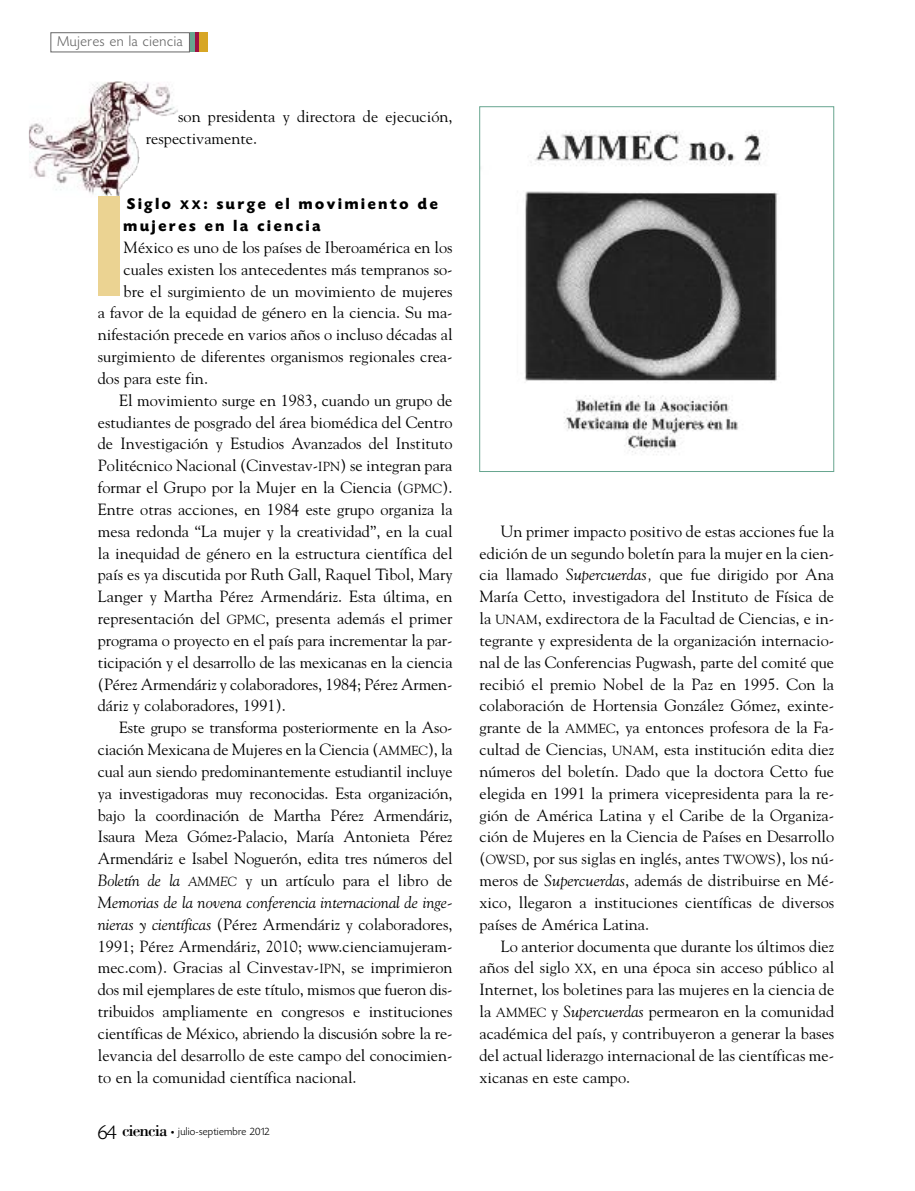
<style>
.page{position:relative;width:915px;height:1191px;background:#fff}
.page>*{position:absolute;margin:0;border:0;box-sizing:border-box;transform-origin:0 0}
.t1{font:17.25px "Bodoni";letter-spacing:-.05em;color:#000}
.t2{font:16.2px/21.9px "Goudy";color:#000;text-align:justify}
.t3{font:italic 16.2px "Goudy";color:#000}
.t4{font:700 16.2px/21.8px "Today HEF";letter-spacing:.17em;color:#000}
.t5{font:300 15px "Today HEF";letter-spacing:.045em;color:#666}
.t6{font:300 11.25px "Today HEF";letter-spacing:.025em;color:#000}
.s1{font-size:13.05px}
.s2{font-style:italic}
.s3{font-style:italic;font-size:13.05px}
.s4{font-family:"Today HEF";font-weight:300;font-size:21px}
.s5{font-family:"Officina Sans";font-weight:400;font-size:7.5px}
</style>
<div class="page">
<div style="left:50px;top:32px;width:140px;height:20px;border:1px solid #666"></div>
<div style="left:203px;top:32px;width:5px;height:20px;background:#d7a625"></div>
<hr style="left:199px;top:32px;width:4px;height:20px;background:#d7a625">
<div style="left:194px;top:32px;width:5px;height:20px;background:#9f0f42"></div>
<hr style="left:190px;top:32px;width:4px;height:20px;background:#67a58f">
<img style="left:29px;top:82px;width:149px;height:116px">
<div style="left:98px;top:196px;width:21px;height:100px;background:#ebd392"></div>
<img style="left:524px;top:130px;width:254px;height:325px">
<div style="left:479px;top:106px;width:354px;height:366px;border:1px solid #67a58f"></div>
<p class="t5" style="left:57px;top:35px;width:127px">Mujeres en la ciencia</p>
<p class="t2" style="left:146px;top:105px;width:308px;text-indent:32px">son presidenta y directora de ejecución, respectivamente.</p>
<p class="t4" style="left:124px;top:194px;width:315px">Siglo <span class="s1">XX</span>: surge el movimiento de mujeres en la ciencia</p>
<p class="t2" style="left:124px;top:236px;width:330px">México es uno de los países de Iberoamérica en los</p>
<p class="t2" style="left:124px;top:258px;width:330px">cuales existen los antecedentes más tempranos so-</p>
<p class="t2" style="left:124px;top:280px;width:330px">bre el surgimiento de un movimiento de mujeres</p>
<p class="t2" style="left:98px;top:302px;width:356px">a favor de la equidad de género en la ciencia. Su ma-</p>
<p class="t2" style="left:98px;top:324px;width:356px">nifestación precede en varios años o incluso décadas al</p>
<p class="t2" style="left:98px;top:345px;width:356px">surgimiento de diferentes organismos regionales crea-</p>
<p class="t2" style="left:98px;top:367px;width:112px">dos para este fin.</p>
<p class="t2" style="left:119px;top:389px;width:335px">El movimiento surge en 1983, cuando un grupo de</p>
<p class="t2" style="left:98px;top:411px;width:356px">estudiantes de posgrado del área biomédica del Centro</p>
<p class="t2" style="left:98px;top:433px;width:356px">de Investigación y Estudios Avanzados del Instituto</p>
<p class="t2" style="left:98px;top:455px;width:356px">Politécnico Nacional (Cinvestav-<span class="s1">IPN</span>) se integran para</p>
<p class="t2" style="left:98px;top:476px;width:356px">formar el Grupo por la Mujer en la Ciencia (<span class="s1">GPMC</span>).</p>
<p class="t2" style="left:98px;top:498px;width:356px">Entre otras acciones, en 1984 este grupo organiza la</p>
<p class="t2" style="left:98px;top:520px;width:356px">mesa redonda “La mujer y la creatividad”, en la cual</p>
<p class="t2" style="left:98px;top:542px;width:356px">la inequidad de género en la estructura científica del</p>
<p class="t2" style="left:98px;top:564px;width:356px">país es ya discutida por Ruth Gall, Raquel Tibol, Mary</p>
<p class="t2" style="left:98px;top:585px;width:356px">Langer y Martha Pérez Armendáriz. Esta última, en</p>
<p class="t2" style="left:98px;top:607px;width:356px">representación del <span class="s1">GPMC</span>, presenta además el primer</p>
<p class="t2" style="left:98px;top:629px;width:356px">programa o proyecto en el país para incrementar la par-</p>
<p class="t2" style="left:98px;top:651px;width:356px">ticipación y el desarrollo de las mexicanas en la ciencia</p>
<p class="t2" style="left:98px;top:673px;width:356px">(Pérez Armendáriz y colaboradores, 1984; Pérez Armen-</p>
<p class="t2" style="left:98px;top:695px;width:189px">dáriz y colaboradores, 1991).</p>
<p class="t2" style="left:119px;top:716px;width:335px">Este grupo se transforma posteriormente en la Aso-</p>
<p class="t2" style="left:98px;top:738px;width:356px">ciación Mexicana de Mujeres en la Ciencia (<span class="s1">AMMEC</span>), la</p>
<p class="t2" style="left:98px;top:760px;width:356px">cual aun siendo predominantemente estudiantil incluye</p>
<p class="t2" style="left:98px;top:782px;width:356px">ya investigadoras muy reconocidas. Esta organización,</p>
<p class="t2" style="left:98px;top:804px;width:356px">bajo la coordinación de Martha Pérez Armendáriz,</p>
<p class="t2" style="left:98px;top:826px;width:356px">Isaura Meza Gómez-Palacio, María Antonieta Pérez</p>
<p class="t2" style="left:98px;top:847px;width:356px">Armendáriz e Isabel Noguerón, edita tres números del</p>
<p class="t2" style="left:98px;top:869px;width:356px"><span class="s2">Boletín de la</span> <span class="s3">AMMEC</span> y un artículo para el libro de</p>
<p class="t3" style="left:98px;top:893px;width:356px">Memorias de la novena conferencia internacional de inge-</p>
<p class="t2" style="left:98px;top:913px;width:356px"><span class="s2">nieras y científicas</span> (Pérez Armendáriz y colaboradores,</p>
<p class="t2" style="left:98px;top:935px;width:356px">1991; Pérez Armendáriz, 2010; www.cienciamujeram-</p>
<p class="t2" style="left:98px;top:957px;width:356px">mec.com). Gracias al Cinvestav-<span class="s1">IPN</span>, se imprimieron</p>
<p class="t2" style="left:98px;top:978px;width:356px">dos mil ejemplares de este título, mismos que fueron dis-</p>
<p class="t2" style="left:98px;top:1000px;width:356px">tribuidos ampliamente en congresos e instituciones</p>
<p class="t2" style="left:98px;top:1022px;width:356px">científicas de México, abriendo la discusión sobre la re-</p>
<p class="t2" style="left:98px;top:1044px;width:356px">levancia del desarrollo de este campo del conocimien-</p>
<p class="t2" style="left:98px;top:1066px;width:260px">to en la comunidad científica nacional.</p>
<p class="t1" style="left:98px;top:1119px;width:71px"><span class="s4">64</span> ciencia</p>
<p class="t6" style="left:171px;top:1127px;width:100px"><span class="s5">•</span> julio-septiembre 2012</p>
<p class="t2" style="left:479px;top:520px;width:356px;text-indent:21px">Un primer impacto positivo de estas acciones fue la edición de un segundo boletín para la mujer en la cien&shy;cia llamado <span class="s2">Supercuerdas,</span> que fue dirigido por Ana María Cetto, investigadora del Instituto de Física de la <span class="s1">UNAM</span>, exdirectora de la Facultad de Ciencias, e in&shy;tegrante y expresidenta de la organización internacio&shy;nal de las Conferencias Pugwash, parte del comité que recibió el premio Nobel de la Paz en 1995. Con la colaboración de Hortensia González Gómez, exinte&shy;grante de la <span class="s1">AMMEC</span>, ya entonces profesora de la Fa&shy;cultad de Ciencias, <span class="s1">UNAM</span>, esta institución edita diez números del boletín. Dado que la doctora Cetto fue elegida en 1991 la primera vicepresidenta para la re&shy;gión de América Latina y el Caribe de la Organiza&shy;ción de Mujeres en la Ciencia de Países en Desarrollo (<span class="s1">OWSD</span>, por sus siglas en inglés, antes <span class="s1">TWOWS</span>), los nú&shy;meros de <span class="s2">Supercuerdas</span>, además de distribuirse en Mé&shy;xico, llegaron a instituciones científicas de diversos países de América Latina.</p>
<p class="t2" style="left:479px;top:935px;width:356px;text-indent:21px">Lo anterior documenta que durante los últimos diez años del siglo <span class="s1">XX</span>, en una época sin acceso público al Internet, los boletines para las mujeres en la ciencia de la <span class="s1">AMMEC</span> y <span class="s2">Supercuerdas</span> permearon en la comunidad académica del país, y contribuyeron a generar la bases del actual liderazgo internacional de las científicas me&shy;xicanas en este campo.</p>
</div>
